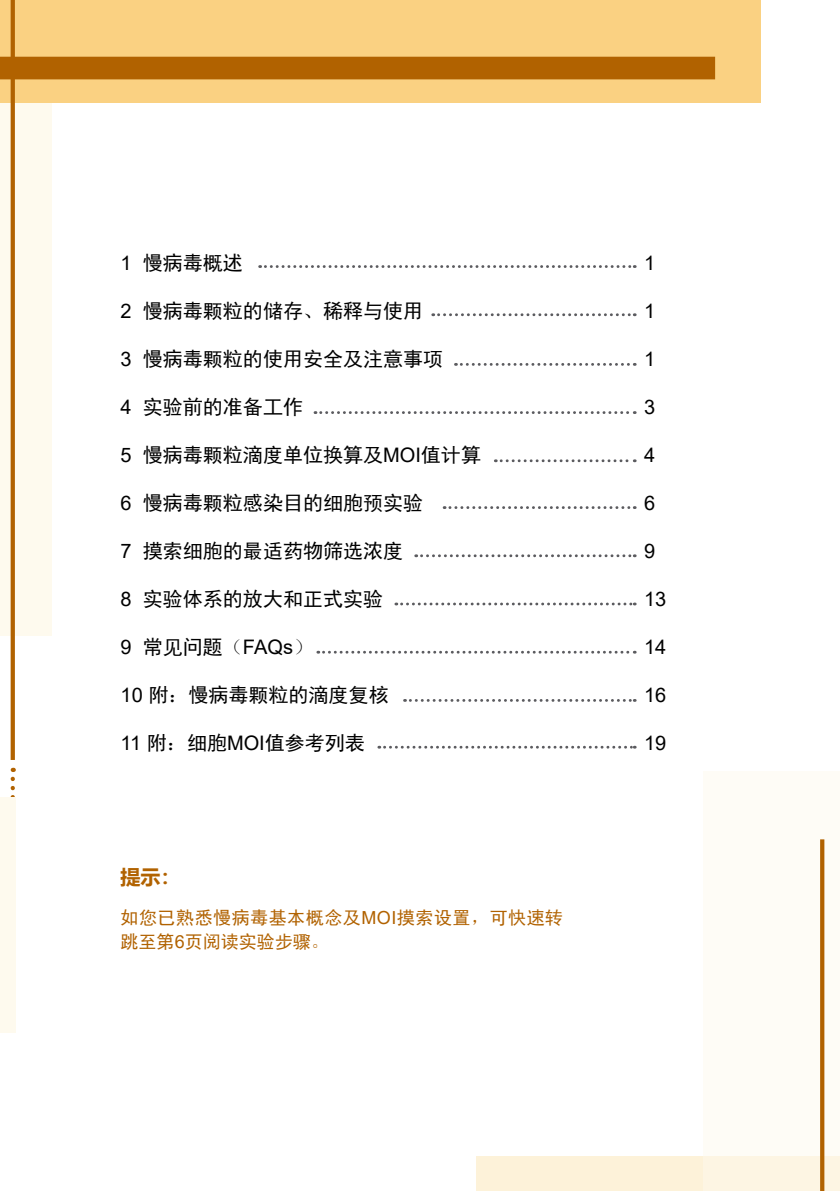
<style>
.page{position:relative;width:840px;height:1191px;background:#fff}
.page>*{position:absolute;margin:0;border:0;box-sizing:border-box;transform-origin:0 0}
.t1{font:20px "Sim Hei";color:#000}
.t2{font:20px "Arial";color:#000}
.t3{font:700 20px "Microsoft Ya Hei";color:#b16200}
.t4{font:18px/24px "Sim Hei";letter-spacing:.03em;color:#b16200}
.s1{font-family:"Arial"}
.s2{font-family:"N Sim Sun"}
.s3{font-family:"Sim Hei"}
</style>
<div class="page">
<div style="left:0;top:0;width:51px;height:635px;background:#fefaee"></div>
<div style="left:0;top:0;width:760px;height:102px;background:#fad182"></div>
<svg style="left:11px;top:0;width:4px;height:760px;fill:#b16200"></svg>
<div style="left:0;top:57px;width:714px;height:22px;background:#b16200"></div>
<svg style="left:11px;top:779px;width:4px;height:18px"></svg>
<div style="left:476px;top:1157px;width:363px;height:34px;background:#fdf2d9"></div>
<div style="left:703px;top:771px;width:136px;height:420px;background:linear-gradient(to bottom,#fefcf7,#fcf7ec)"></div>
<svg style="left:819px;top:839px;width:4px;height:352px"></svg>
<svg style="left:259px;top:265px;width:376px;height:3px"></svg>
<svg style="left:432px;top:313px;width:203px;height:3px"></svg>
<svg style="left:455px;top:363px;width:180px;height:3px"></svg>
<svg style="left:315px;top:411px;width:320px;height:3px"></svg>
<svg style="left:495px;top:459px;width:140px;height:3px"></svg>
<svg style="left:444px;top:506px;width:191px;height:3px"></svg>
<svg style="left:415px;top:554px;width:220px;height:3px"></svg>
<svg style="left:395px;top:602px;width:240px;height:3px"></svg>
<svg style="left:317px;top:651px;width:318px;height:2px"></svg>
<svg style="left:404px;top:699px;width:231px;height:3px"></svg>
<svg style="left:378px;top:746px;width:257px;height:2px"></svg>
<div style="left:0;top:797px;width:15px;height:235px;background:#fefaee"></div>
<p class="t1" style="left:120px;top:252px;width:124px"><span class="s1">1</span> 慢病毒概述</p>
<p class="t1" style="left:120px;top:300px;width:304px"><span class="s1">2</span> 慢病毒颗粒的储存<span class="s2">、</span>稀释与使用</p>
<p class="t1" style="left:120px;top:348px;width:324px"><span class="s1">3</span> 慢病毒颗粒的使用安全及注意事项</p>
<p class="t1" style="left:120px;top:396px;width:184px"><span class="s1">4</span> 实验前的准备工作</p>
<p class="t1" style="left:120px;top:444px;width:362px"><span class="s1">5</span> 慢病毒颗粒滴度单位换算及<span class="s1">MOI</span>值计算</p>
<p class="t1" style="left:120px;top:492px;width:304px"><span class="s1">6</span> 慢病毒颗粒感染目的细胞预实验</p>
<p class="t1" style="left:120px;top:540px;width:284px"><span class="s1">7</span> 摸索细胞的最适药物筛选浓度</p>
<p class="t1" style="left:120px;top:588px;width:264px"><span class="s1">8</span> 实验体系的放大和正式实验</p>
<p class="t2" style="left:120px;top:633px;width:194px">9 <span class="s3">常见问题</span><span class="s2">（</span>FAQs<span class="s2">）</span></p>
<p class="t1" style="left:120px;top:684px;width:269px"><span class="s1">10</span> 附<span class="s2">：</span>慢病毒颗粒的滴度复核</p>
<p class="t1" style="left:120px;top:732px;width:246px"><span class="s1">11</span> 附<span class="s2">：</span>细胞<span class="s1">MOI</span>值参考列表</p>
<p class="t3" style="left:120px;top:863px;width:61px">提示：</p>
<p class="t4" style="left:120px;top:905px;width:444px">如您已熟悉慢病毒基本概念及<span class="s1">MOI</span>摸索设置<span class="s2">，</span>可快速转跳至第<span class="s1">6</span>页阅读实验步骤<span class="s2">。</span></p>
<p class="t2" style="left:643px;top:249px;width:13px">1</p>
<p class="t2" style="left:643px;top:297px;width:13px">1</p>
<p class="t2" style="left:643px;top:345px;width:13px">1</p>
<p class="t2" style="left:643px;top:393px;width:13px">3</p>
<p class="t2" style="left:643px;top:441px;width:13px">4</p>
<p class="t2" style="left:643px;top:489px;width:13px">6</p>
<p class="t2" style="left:643px;top:537px;width:13px">9</p>
<p class="t2" style="left:643px;top:585px;width:24px">13</p>
<p class="t2" style="left:643px;top:633px;width:24px">14</p>
<p class="t2" style="left:643px;top:681px;width:24px">16</p>
<p class="t2" style="left:643px;top:729px;width:24px">19</p>
</div>
